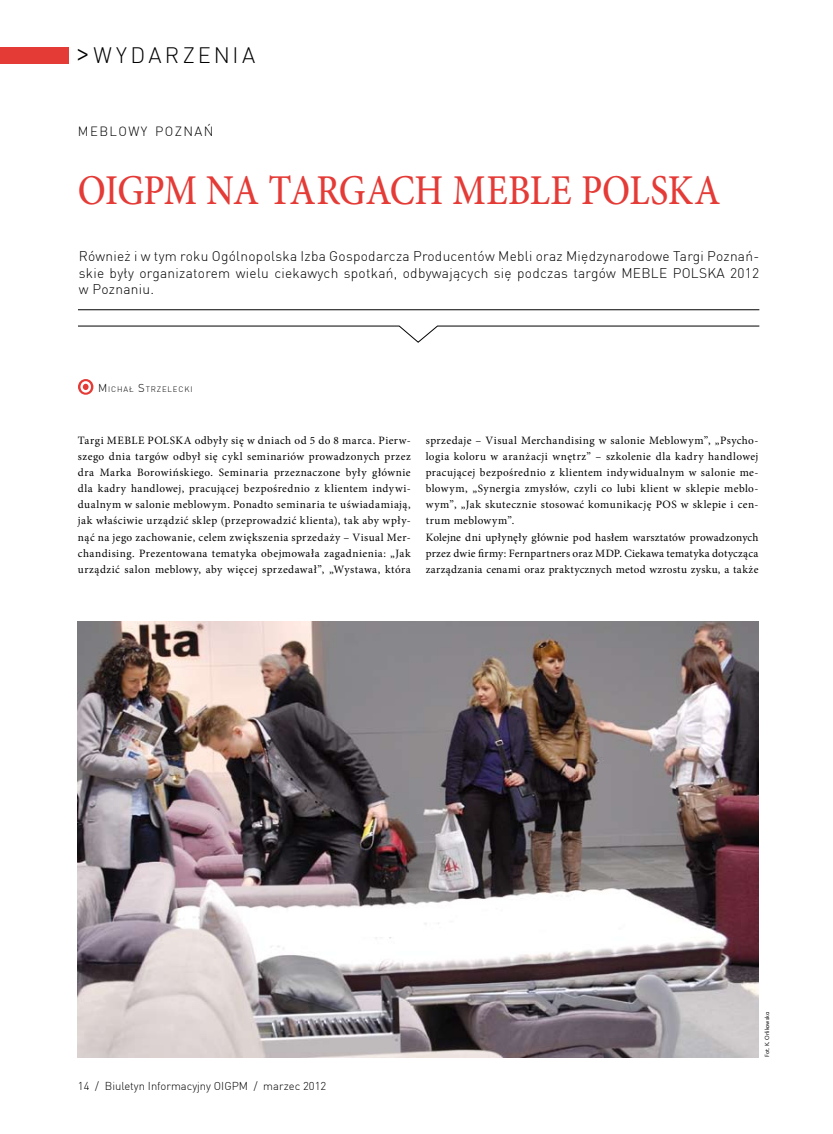
<style>
.page{position:relative;width:833px;height:1134px;background:#fff}
.page>*{position:absolute;margin:0;border:0;box-sizing:border-box;transform-origin:0 0}
.t1{font:500 42.5px "Minion Pro";letter-spacing:-.015em;color:#e53b37;scale:.88 1}
.t2{font:300 21.88px "DINCE";letter-spacing:.155em;color:#000}
.t3{font:300 13.75px/16.5px "DINCE";letter-spacing:.02em;color:#000;text-align:justify}
.t4{font:300 13.12px "DINCE";letter-spacing:.105em;color:#000}
.t5{font:11.25px/16.1px "Minion Pro";letter-spacing:.035em;color:#000;text-align:justify}
.t6{font:300 11.25px "DINCE";color:#000}
.t7{font:300 7.88px "DINCE";letter-spacing:.105em;color:#000}
.t8{font:300 6.25px "URW Grotesk TCE";letter-spacing:-.005em;color:#000}
.s1{font-size:31.25px}
.s2{font-size:11.25px}
</style>
<div class="page">
<div style="left:0;top:47px;width:69px;height:17px;background:#e53b37"></div>
<hr style="left:78px;top:310px;width:681px;height:1px;background:#000">
<svg style="left:78px;top:326px;width:681px;height:17px"></svg>
<svg style="left:78px;top:379px;width:15px;height:16px"></svg>
<img style="left:78px;top:621px;width:680px;height:436px">
<h2 class="t2" style="left:75px;top:41px;width:182px"><span class="s1">&gt;</span>WYDARZENIA</h2>
<p class="t4" style="left:78px;top:123px;width:137px">MEBLOWY POZNAŃ</p>
<h1 class="t1" style="left:78px;top:161px;width:28px">OIGPM</h1>
<h1 class="t1" style="left:206px;top:161px;width:308px">NA TARGACH MEBLE</h1>
<h1 class="t1" style="left:581px;top:161px;width:28px">POLSKA</h1>
<p class="t3" style="left:79px;top:248px;width:682px">Również i w tym roku Ogólnopolska Izba Gospodarcza Producentów Mebli oraz Międzynarodowe Targi Poznań&shy;skie były organizatorem wielu ciekawych spotkań, odbywających się podczas targów MEBLE POLSKA 2012 w Poznaniu.</p>
<p class="t7" style="left:98px;top:384px;width:96px"><span class="s2">M</span> ICHAŁ <span class="s2">S</span>TRZELECKI</p>
<p class="t5" style="left:78px;top:432px;width:334px">Targi MEBLE POLSKA odbyły się w dniach od 5 do 8 marca. Pierw&shy;szego dnia targów odbył się cykl seminariów prowadzonych przez dra Marka Borowińskiego. Seminaria przeznaczone były głównie dla kadry handlowej, pracującej bezpośrednio z klientem indywi&shy;dualnym w salonie meblowym. Ponadto seminaria te uświadamiają, jak właściwie urządzić sklep (przeprowadzić klienta), tak aby wpły&shy;nąć na jego zachowanie, celem zwiększenia sprzedaży – Visual Mer&shy;chandising. Prezentowana tematyka obejmowała zagadnienia: „Jak urządzić salon meblowy, aby więcej sprzedawał”, „Wystawa, która</p>
<p class="t5" style="left:426px;top:432px;width:334px;text-align:left">sprzedaje – Visual Merchandising w salonie Meblowym”, „Psycho&shy;logia koloru w aranżacji wnętrz” – szkolenie dla kadry handlowej pracującej bezpośrednio z klientem indywidualnym w salonie me&shy;blowym, „Synergia zmysłów, czyli co lubi klient w sklepie meblo&shy;wym”, „Jak skutecznie stosować komunikację POS w sklepie i cen&shy;trum meblowym”.<br>Kolejne dni upłynęły głównie pod hasłem warsztatów prowadzonych przez dwie firmy: Fernpartners oraz MDP. Ciekawa tematyka dotycząca zarządzania cenami oraz praktycznych metod wzrostu zysku, a także</p>
<p class="t6" style="left:78px;top:1079px;width:250px">14 / Biuletyn Informacyjny OIGPM / marzec 2012</p>
<p class="t8" style="left:763px;top:1057px;width:47px;rotate:-90deg">Fot. K. Orlikowska</p>
</div>
